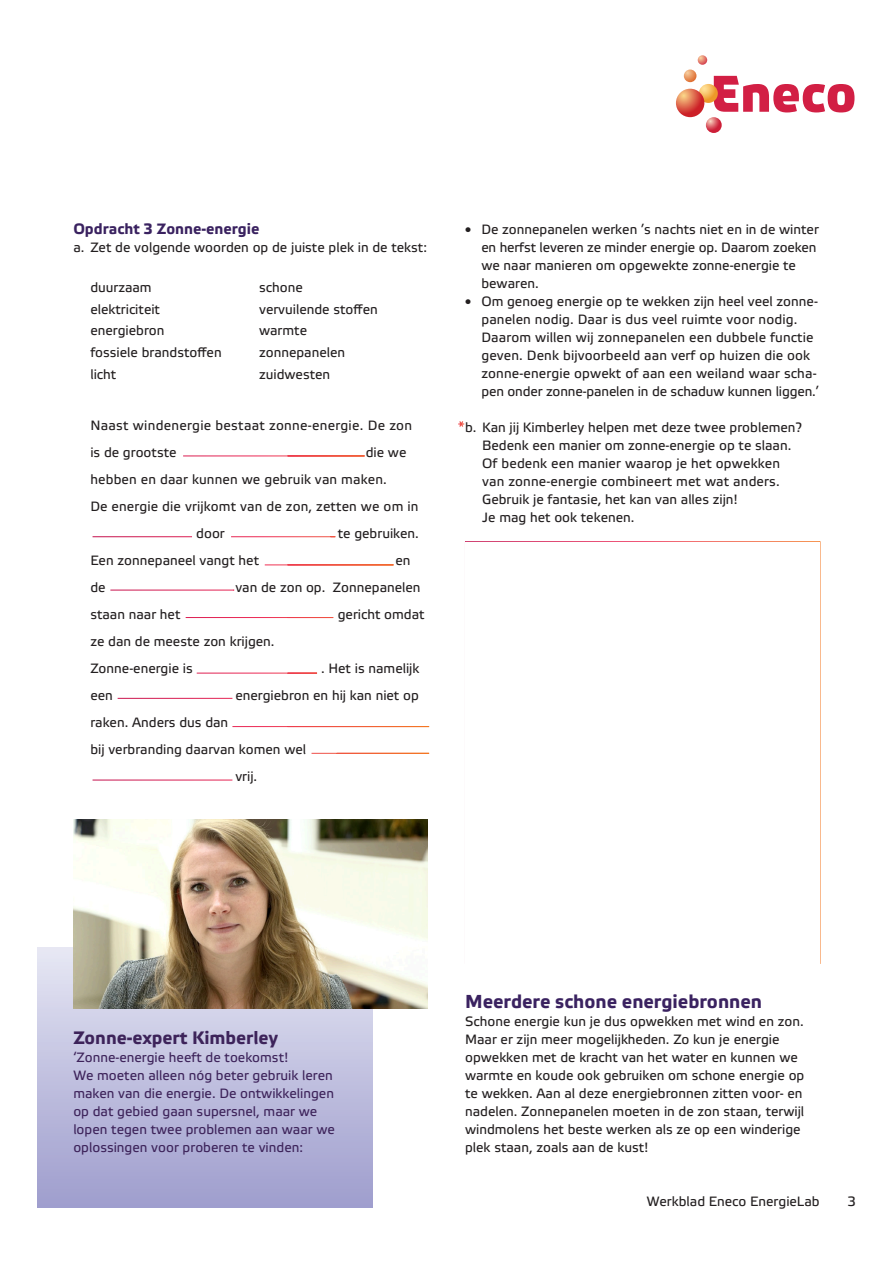
<style>
.page{position:relative;width:893px;height:1263px;background:#fff}
.page>*{position:absolute;margin:0;border:0;box-sizing:border-box;transform-origin:0 0}
.Tussenkop_-_groot{font:700 18.75px "Etelka Text Pro";color:#3a2260}
.platte_tekst{font:700 18px "Etelka Text Pro";color:#3d235a}
.Tussenkop_-_klein{font:700 15px "Etelka Text Pro";color:#3a2260}
.a_b_c{font:15px "Etelka Text Pro";color:#fff}
.platte_tekst-2{font:13.5px/18px "Etelka Text Pro";color:#231f20}
.platte_tekst-3{font:13.5px/18px "Etelka Text Pro";color:#3d235a}
.a_b_c-2{font:13.5px "Etelka Text Pro";color:#231f20}
.platte_tekst-4{font:13.5px/27px "Etelka Text Pro";letter-spacing:.02em;color:#231f20}
.s1{font-family:"Verdana"}
</style>
<div class="page">
<svg style="left:714px;top:76px;width:140px;height:36px"></svg>
<svg style="left:699px;top:84px;width:19px;height:19px"></svg>
<svg style="left:676px;top:89px;width:28px;height:28px"></svg>
<svg style="left:706px;top:117px;width:16px;height:16px"></svg>
<svg style="left:684px;top:55px;width:23px;height:27px"></svg>
<div style="left:465px;top:541px;width:355px;height:423px;background:#fff;border:1px solid #fff"></div>
<div style="left:37px;top:947px;width:335px;height:261px;background:linear-gradient(to bottom,#e6e7f4,#9d9ccc)"></div>
<img style="left:73px;top:819px;width:355px;height:190px">
<p class="Tussenkop_-_klein" style="left:73px;top:221px;width:187px">Opdracht 3 Zonne-energie</p>
<p class="platte_tekst-2" style="left:73px;top:239px;width:355px">a. Zet de volgende woorden op de juiste plek in de tekst:</p>
<p class="a_b_c-2" style="left:90px;top:280px;width:63px">duurzaam</p>
<p class="a_b_c-2" style="left:259px;top:280px;width:45px">schone</p>
<p class="a_b_c-2" style="left:90px;top:302px;width:71px">elektriciteit</p>
<p class="a_b_c-2" style="left:259px;top:302px;width:120px">vervuilende stoffen</p>
<p class="a_b_c-2" style="left:90px;top:323px;width:76px">energiebron</p>
<p class="a_b_c-2" style="left:259px;top:323px;width:50px">warmte</p>
<p class="a_b_c-2" style="left:90px;top:345px;width:133px">fossiele brandstoffen</p>
<p class="a_b_c-2" style="left:259px;top:345px;width:88px">zonnepanelen</p>
<p class="a_b_c-2" style="left:90px;top:367px;width:27px">licht</p>
<p class="a_b_c-2" style="left:259px;top:367px;width:73px">zuidwesten</p>
<p class="platte_tekst-4" style="left:90px;top:412px;width:323px">Naast windenergie bestaat zonne-energie. De zon is de grootste</p>
<p class="platte_tekst-2" style="left:366px;top:444px;width:42px">die we</p>
<p class="platte_tekst-2" style="left:90px;top:471px;width:298px">hebben en daar kunnen we gebruik van maken.</p>
<p class="platte_tekst-2" style="left:90px;top:498px;width:330px">De energie die vrijkomt van de zon, zetten we om in</p>
<p class="platte_tekst-2" style="left:196px;top:525px;width:30px">door</p>
<p class="platte_tekst-2" style="left:338px;top:525px;width:83px">te gebruiken.</p>
<p class="platte_tekst-2" style="left:90px;top:552px;width:170px">Een zonnepaneel vangt het</p>
<p class="platte_tekst-2" style="left:396px;top:552px;width:17px">en</p>
<p class="platte_tekst-2" style="left:90px;top:579px;width:17px">de</p>
<p class="platte_tekst-2" style="left:235px;top:579px;width:187px">van de zon op. Zonnepanelen</p>
<p class="platte_tekst-2" style="left:90px;top:606px;width:92px">staan naar het</p>
<p class="platte_tekst-2" style="left:338px;top:606px;width:88px">gericht omdat</p>
<p class="platte_tekst-2" style="left:90px;top:628px;width:186px;line-height:27px">ze dan de meeste zon krijgen.<br>Zonne-energie is</p>
<p class="platte_tekst-2" style="left:321px;top:660px;width:100px">. Het is namelijk</p>
<p class="platte_tekst-2" style="left:90px;top:687px;width:24px">een</p>
<p class="platte_tekst-2" style="left:235px;top:687px;width:185px">energiebron en hij kan niet op</p>
<p class="platte_tekst-2" style="left:90px;top:714px;width:139px">raken. Anders dus dan</p>
<p class="platte_tekst-2" style="left:90px;top:741px;width:217px">bij verbranding daarvan komen wel</p>
<p class="platte_tekst-2" style="left:235px;top:768px;width:23px">vrij.</p>
<p class="platte_tekst-2" style="left:481px;top:221px;width:339px;text-indent:-17px"><span class="s1">•</span> De zonnepanelen werken ’s nachts niet en in de winter en herfst leveren ze minder energie op. Daarom zoeken we naar manieren om opgewekte zonne-energie te bewaren.</p>
<p class="platte_tekst-2" style="left:481px;top:293px;width:339px;text-indent:-17px"><span class="s1">•</span> Om genoeg energie op te wekken zijn heel veel zonne&shy;panelen nodig. Daar is dus veel ruimte voor nodig.<br>Daarom willen wij zonnepanelen een dubbele functie geven. Denk bijvoorbeeld aan verf op huizen die ook zonne-energie opwekt of aan een weiland waar scha&shy;pen onder zonne-panelen in de schaduw kunnen liggen.’</p>
<p class="a_b_c" style="left:458px;top:419px;width:8px">*</p>
<p class="platte_tekst-2" style="left:482px;top:419px;width:321px;text-indent:-17px">b. Kan jij Kimberley helpen met deze twee problemen?<br>Bedenk een manier om zonne-energie op te slaan.<br>Of bedenk een manier waarop je het opwekken van zonne-energie combineert met wat anders.<br>Gebruik je fantasie, het kan van alles zijn!<br>Je mag het ook tekenen.</p>
<p class="platte_tekst" style="left:73px;top:1028px;width:206px">Zonne-expert Kimberley</p>
<p class="platte_tekst-3" style="left:73px;top:1049px;width:263px">‘Zonne-energie heeft de toekomst!<br>We moeten alleen nóg beter gebruik leren maken van die energie. De ontwikkelingen op dat gebied gaan supersnel, maar we lopen tegen twee problemen aan waar we oplossingen voor proberen te vinden:</p>
<p class="Tussenkop_-_groot" style="left:465px;top:991px;width:298px">Meerdere schone energiebronnen</p>
<p class="platte_tekst-2" style="left:465px;top:1013px;width:341px">Schone energie kun je dus opwekken met wind en zon.<br>Maar er zijn meer mogelijkheden. Zo kun je energie opwekken met de kracht van het water en kunnen we warmte en koude ook gebruiken om schone energie op te wekken. Aan al deze energiebronnen zitten voor- en nadelen. Zonnepanelen moeten in de zon staan, terwijl windmolens het beste werken als ze op een winderige plek staan, zoals aan de kust!</p>
<p class="platte_tekst-2" style="left:647px;top:1193px;width:174px">Werkblad Eneco EnergieLab</p>
<p class="platte_tekst-2" style="left:847px;top:1193px;width:10px">3</p>
</div>
